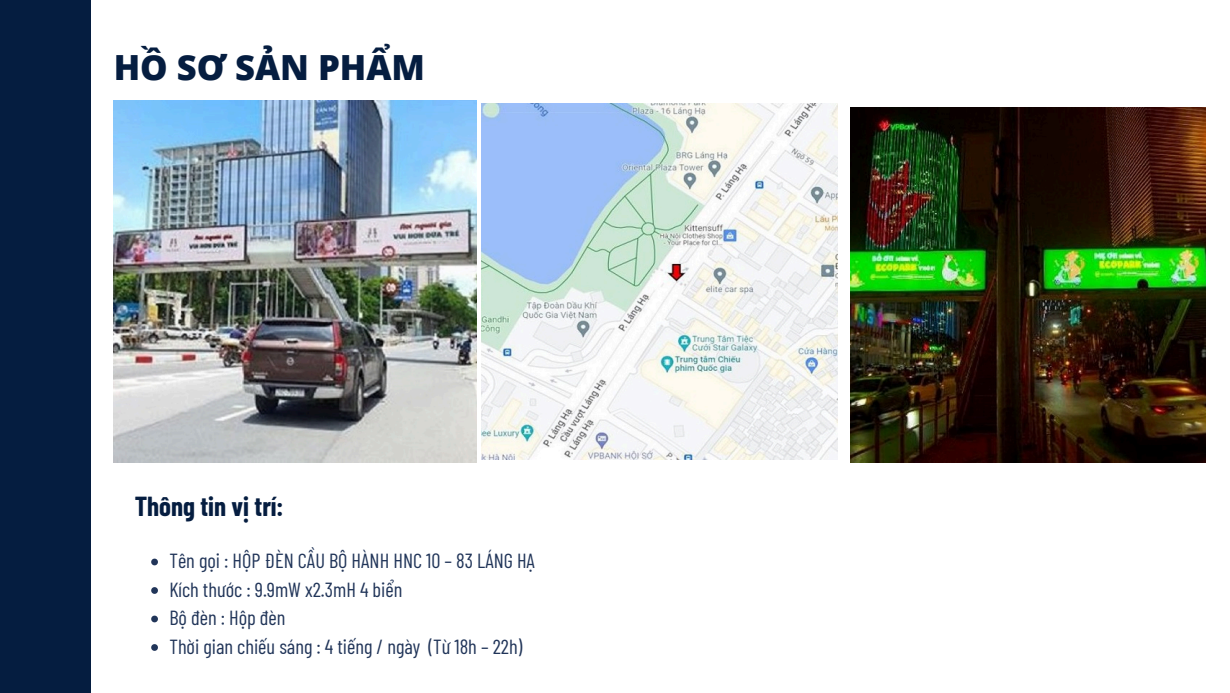
<style>
.page{position:relative;width:1230px;height:693px;background:#fff}
.page>*{position:absolute;margin:0;border:0;box-sizing:border-box;transform-origin:0 0}
.t1{font:800 34.6px "Open Sans";color:#051d40}
.t2{font:700 26.9px "Barlow Condensed";color:#051d40}
.t3{font:20.4px "Barlow Condensed";color:#213559}
</style>
<div class="page">
<div style="left:0;top:0;width:91px;height:693px;background:#051d40"></div>
<img style="left:482px;top:104px;width:355px;height:355px">
<img style="left:114px;top:100px;width:362px;height:363px">
<img style="left:850px;top:107px;width:356px;height:356px">
<svg style="left:151px;top:559px;width:7px;height:6px"></svg>
<svg style="left:151px;top:587px;width:7px;height:7px"></svg>
<svg style="left:151px;top:616px;width:7px;height:6px"></svg>
<svg style="left:151px;top:644px;width:7px;height:7px"></svg>
<h2 class="t1" style="left:114px;top:43px;width:313px">HỒ SƠ SẢN PHẨM</h2>
<p class="t2" style="left:135px;top:489px;width:150px">Thông tin vị trí:</p>
<p class="t3" style="left:169px;top:548px;width:367px">Tên gọi : HỘP ĐÈN CẦU BỘ HÀNH HNC 10 – 83 LÁNG HẠ</p>
<p class="t3" style="left:169px;top:576px;width:235px">Kích thước : 9.9mW x2.3mH 4 biển</p>
<p class="t3" style="left:169px;top:605px;width:118px">Bộ đèn : Hộp đèn</p>
<p class="t3" style="left:169px;top:633px;width:354px">Thời gian chiếu sáng : 4 tiếng / ngày (Từ 18h – 22h)</p>
</div>
